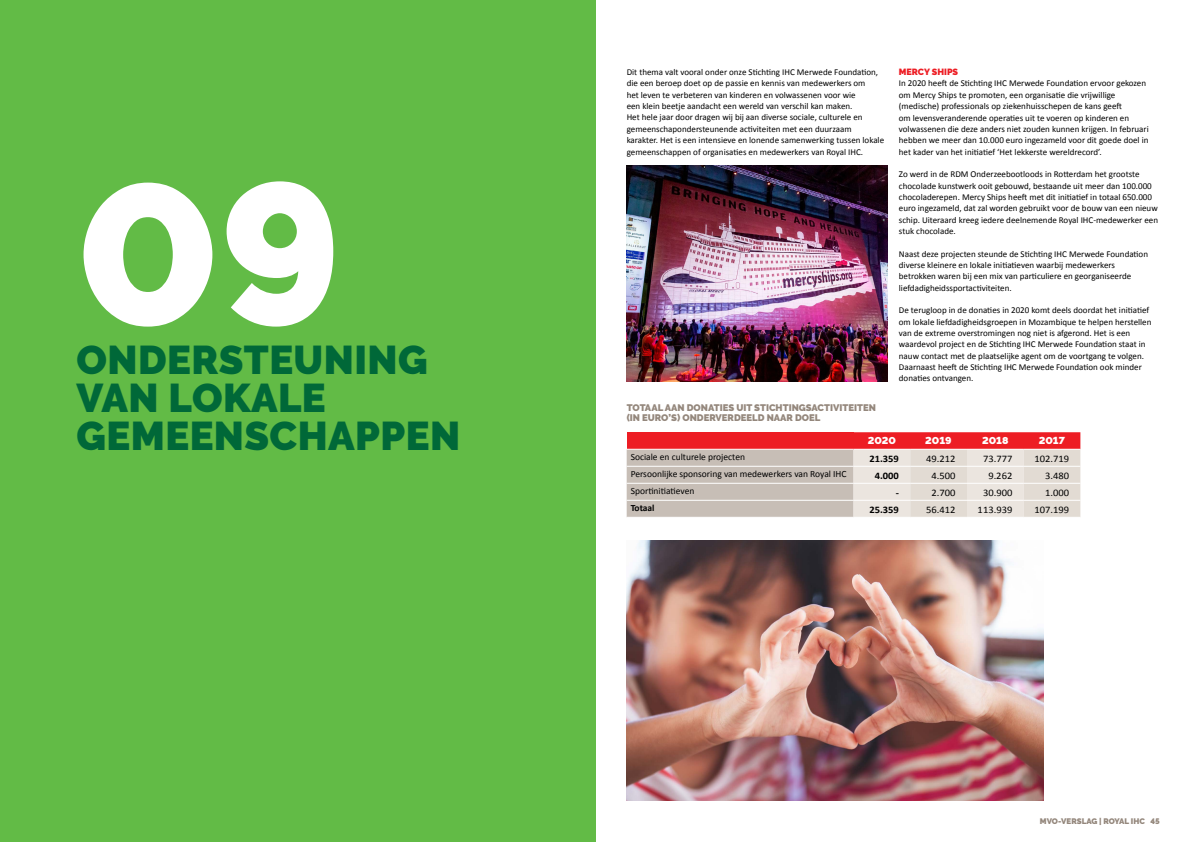
<style>
.page{position:relative;width:1191px;height:842px;background:#fff}
.page>*{position:absolute;margin:0;border:0;box-sizing:border-box;transform-origin:0 0}
.t1{font:900 200px "Raleway";color:#fff}
.t2{font:900 40px/38px "Raleway";letter-spacing:.01em;color:#006838}
.t3{font:10px "Calibri";color:#000;scale:1.05 1}
.t4{font:700 10px "Calibri";color:#000;scale:1.05 1}
.t5{font:900 10px "Raleway";color:#fff;scale:1.05 1}
.t6{font:9.5px "Calibri";color:#000}
.t7{font:900 9.5px/10px "Raleway";color:#94877c}
.t8{font:700 9.5px "Calibri";color:#000}
.t9{font:9px/11.3px "Calibri";color:#000}
.t10{font:900 9px "Raleway";color:#ed1d24}
.t11{font:900 8px "Raleway";color:#94877c}
</style>
<div class="page">
<div style="left:0;top:0;width:595px;height:842px;background:#62bb46"></div>
<svg style="left:626px;top:432px;width:454px;height:85px;background:#dbaba6"></svg>
<hr style="left:626px;top:449px;width:227px;height:1px;background:#fff">
<hr style="left:626px;top:466px;width:227px;height:1px;background:#fff">
<hr style="left:853px;top:449px;width:57px;height:1px;background:#fff">
<hr style="left:910px;top:449px;width:57px;height:1px;background:#fff">
<hr style="left:967px;top:449px;width:56px;height:1px;background:#fff">
<hr style="left:1023px;top:449px;width:57px;height:1px;background:#fff">
<hr style="left:626px;top:483px;width:227px;height:1px;background:#fff">
<hr style="left:626px;top:500px;width:227px;height:1px;background:#fff">
<hr style="left:853px;top:466px;width:57px;height:1px;background:#fff">
<hr style="left:910px;top:466px;width:57px;height:1px;background:#fff">
<hr style="left:967px;top:466px;width:56px;height:1px;background:#fff">
<hr style="left:1023px;top:466px;width:57px;height:1px;background:#fff">
<hr style="left:853px;top:483px;width:57px;height:1px;background:#fff">
<hr style="left:910px;top:483px;width:57px;height:1px;background:#fff">
<hr style="left:967px;top:483px;width:56px;height:1px;background:#fff">
<hr style="left:1023px;top:483px;width:57px;height:1px;background:#fff">
<hr style="left:853px;top:500px;width:57px;height:1px;background:#fff">
<hr style="left:910px;top:500px;width:57px;height:1px;background:#fff">
<hr style="left:967px;top:500px;width:56px;height:1px;background:#fff">
<hr style="left:1023px;top:500px;width:57px;height:1px;background:#fff">
<img style="left:626px;top:166px;width:261px;height:215px">
<img style="left:626px;top:540px;width:417px;height:260px">
<h1 class="t1" style="left:77px;top:138px;width:266px">09</h1>
<h2 class="t2" style="left:77px;top:341px;width:385px">ONDERSTEUNING<br>VAN LOKALE<br>GEMEENSCHAPPEN</h2>
<p class="t9" style="left:626px;top:67px;width:259px">Dit thema valt vooral onder onze Stichting IHC Merwede Foundation, die een beroep doet op de passie en kennis van medewerkers om<br>het leven te verbeteren van kinderen en volwassenen voor wie<br>een klein beetje aandacht een wereld van verschil kan maken.<br>Het hele jaar door dragen wij bij aan diverse sociale, culturele en gemeenschapondersteunende activiteiten met een duurzaam karakter. Het is een intensieve en lonende samenwerking tussen lokale gemeenschappen of organisaties en medewerkers van Royal IHC.</p>
<p class="t10" style="left:899px;top:67px;width:61px">MERCY SHIPS</p>
<p class="t9" style="left:899px;top:78px;width:251px">In 2020 heeft de Stichting IHC Merwede Foundation ervoor gekozen om Mercy Ships te promoten, een organisatie die vrijwillige (medische) professionals op ziekenhuisschepen de kans geeft<br>om levensveranderende operaties uit te voeren op kinderen en volwassenen die deze anders niet zouden kunnen krijgen. In februari hebben we meer dan 10.000 euro ingezameld voor dit goede doel in het kader van het initiatief ‘Het lekkerste wereldrecord’.</p>
<p class="t9" style="left:899px;top:169px;width:261px">Zo werd in de RDM Onderzeebootloods in Rotterdam het grootste chocolade kunstwerk ooit gebouwd, bestaande uit meer dan 100.000 chocoladerepen. Mercy Ships heeft met dit initiatief in totaal 650.000 euro ingezameld, dat zal worden gebruikt voor de bouw van een nieuw schip. Uiteraard kreeg iedere deelnemende Royal IHC-medewerker een stuk chocolade.</p>
<p class="t9" style="left:899px;top:248px;width:251px">Naast deze projecten steunde de Stichting IHC Merwede Foundation diverse kleinere en lokale initiatieven waarbij medewerkers betrokken waren bij een mix van particuliere en georganiseerde liefdadigheidssportactiviteiten.</p>
<p class="t9" style="left:899px;top:305px;width:254px">De terugloop in de donaties in 2020 komt deels doordat het initiatief om lokale liefdadigheidsgroepen in Mozambique te helpen herstellen van de extreme overstromingen nog niet is afgerond. Het is een waardevol project en de Stichting IHC Merwede Foundation staat in nauw contact met de plaatselijke agent om de voortgang te volgen.<br>Daarnaast heeft de Stichting IHC Merwede Foundation ook minder donaties ontvangen.</p>
<p class="t7" style="left:626px;top:403px;width:251px">TOTAAL AAN DONATIES UIT STICHTINGSACTIVITEITEN (IN EURO’S) ONDERVERDEELD NAAR DOEL</p>
<p class="t5" style="left:867px;top:435px;width:28px">2020</p>
<p class="t5" style="left:925px;top:435px;width:27px">2019</p>
<p class="t5" style="left:982px;top:435px;width:27px">2018</p>
<p class="t5" style="left:1038px;top:435px;width:26px">2017</p>
<p class="t6" style="left:630px;top:451px;width:116px">Sociale en culturele projecten</p>
<p class="t4" style="left:869px;top:452px;width:30px">21.359</p>
<p class="t3" style="left:926px;top:452px;width:29px">49.212</p>
<p class="t3" style="left:983px;top:452px;width:29px">73.777</p>
<p class="t3" style="left:1034px;top:452px;width:35px">102.719</p>
<p class="t6" style="left:630px;top:468px;width:217px">Persoonlijke sponsoring van medewerkers van Royal IHC</p>
<p class="t4" style="left:874px;top:469px;width:25px">4.000</p>
<p class="t3" style="left:931px;top:469px;width:24px">4.500</p>
<p class="t3" style="left:988px;top:469px;width:24px">9.262</p>
<p class="t3" style="left:1045px;top:469px;width:24px">3.480</p>
<p class="t6" style="left:630px;top:485px;width:65px">Sportinitiatieven</p>
<p class="t4" style="left:895px;top:486px;width:5px">-</p>
<p class="t3" style="left:931px;top:486px;width:24px">2.700</p>
<p class="t3" style="left:983px;top:486px;width:29px">30.900</p>
<p class="t3" style="left:1045px;top:486px;width:24px">1.000</p>
<p class="t8" style="left:630px;top:502px;width:25px">Totaal</p>
<p class="t4" style="left:869px;top:503px;width:30px">25.359</p>
<p class="t3" style="left:926px;top:503px;width:29px">56.412</p>
<p class="t3" style="left:977px;top:503px;width:35px">113.939</p>
<p class="t3" style="left:1034px;top:503px;width:35px">107.199</p>
<p class="t11" style="left:1040px;top:816px;width:121px">MVO-VERSLAG | ROYAL IHC 45</p>
</div>
